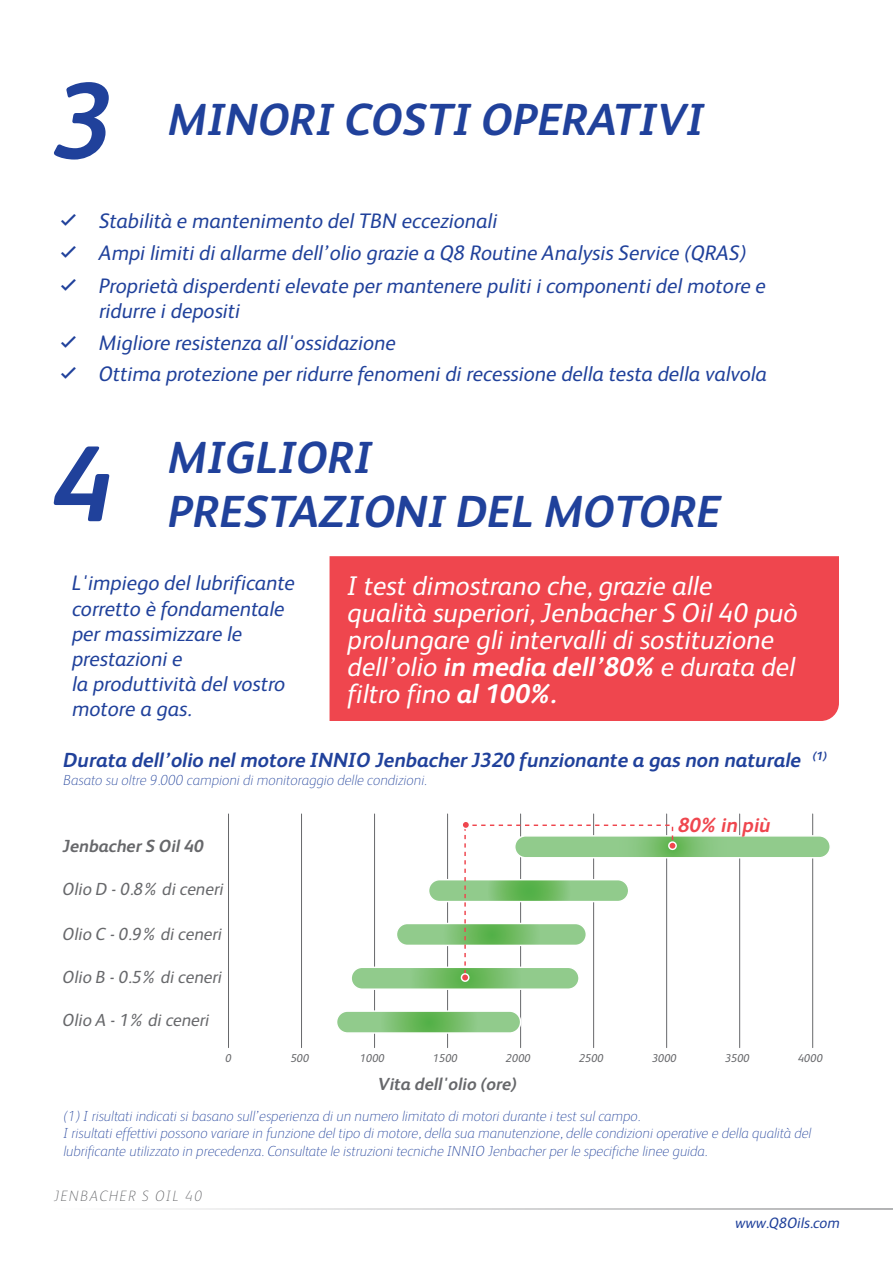
<style>
.page{position:relative;width:893px;height:1263px;background:#fff}
.page>*{position:absolute;margin:0;border:0;box-sizing:border-box;transform-origin:0 0}
.t1{font:italic 700 108px "FS Albert";color:#20419b}
.t2{font:italic 700 45px "FS Albert";color:#20419b}
.t3{font:italic 27px/27px "FS Albert";color:#fff}
.t4{font:italic 21px/25.2px "FS Albert";color:#20419b}
.t5{font:italic 700 20.4px "FS Albert";color:#20419b}
.t6{font:italic 700 20.4px "FS Albert";color:#ef464e}
.t7{font:italic 17.55px "FS Albert";color:#67686b}
.t8{font:italic 700 17.55px "FS Albert";color:#67686b}
.t9{font:italic 100 15px "FS Albert";letter-spacing:.1em;color:#67686b}
.t10{font:italic 15px "FS Albert";color:#20419b}
.t11{font:italic 100 14.55px/17.5px "FS Albert";color:#20419b}
.t12{font:italic 11.4px "FS Albert";color:#67686b}
.s1{font-weight:700}
</style>
<div class="page">
<hr style="left:54px;top:1208px;width:839px;height:1px;background:#67686b">
<div style="left:330px;top:556px;width:509px;height:165px;background:#ef464e"></div>
<hr style="left:228px;top:814px;width:1px;height:234px;background:#67686b">
<hr style="left:301px;top:814px;width:1px;height:234px;background:#67686b">
<hr style="left:374px;top:814px;width:1px;height:234px;background:#67686b">
<hr style="left:447px;top:814px;width:1px;height:234px;background:#67686b">
<hr style="left:520px;top:814px;width:1px;height:234px;background:#67686b">
<hr style="left:593px;top:814px;width:1px;height:234px;background:#67686b">
<hr style="left:666px;top:814px;width:1px;height:234px;background:#67686b">
<hr style="left:739px;top:814px;width:1px;height:234px;background:#67686b">
<hr style="left:812px;top:814px;width:1px;height:234px;background:#67686b">
<svg style="left:337px;top:1011px;width:184px;height:22px;background:#81c378"></svg>
<div style="left:336px;top:1010px;width:185px;height:24px;border:1px solid #fff;border-radius:11px"></div>
<svg style="left:351px;top:967px;width:228px;height:22px;background:#84c47c"></svg>
<div style="left:350px;top:966px;width:230px;height:24px;border:1px solid #fff;border-radius:11px"></div>
<svg style="left:396px;top:923px;width:190px;height:22px"></svg>
<div style="left:396px;top:923px;width:191px;height:23px;border:1px solid #fff;border-radius:11px"></div>
<div style="left:429px;top:880px;width:200px;height:21px;background:#91cb8c;border-radius:11px"></div>
<div style="left:428px;top:879px;width:201px;height:23px;border:1px solid #fff;border-radius:11px"></div>
<svg style="left:515px;top:836px;width:315px;height:22px;background:#8bc884"></svg>
<div style="left:514px;top:835px;width:317px;height:23px;border:1px solid #fff;border-radius:11px"></div>
<div style="left:461px;top:973px;width:8px;height:9px;border:1px solid #fff;border-radius:50%"></div>
<div style="left:461px;top:820px;width:9px;height:9px;border:1px solid #fff;border-radius:50%"></div>
<div style="left:668px;top:841px;width:9px;height:9px;border:1px solid #fff;border-radius:50%"></div>
<svg style="left:462px;top:824px;width:212px;height:156px"></svg>
<h1 class="t1" style="left:54px;top:59px;width:62px">3</h1>
<h2 class="t2" style="left:169px;top:93px;width:538px">MINORI COSTI OPERATIVI</h2>
<p class="t4" style="left:99px;top:205px;width:668px;line-height:32.2px">Stabilità e mantenimento del TBN eccezionali<br>Ampi limiti di allarme dell’olio grazie a Q8 Routine Analysis Service (QRAS)<br>Proprietà disperdenti elevate per mantenere puliti i componenti del motore e</p>
<p class="t4" style="left:99px;top:295px;width:669px;line-height:31.5px">ridurre i depositi<br>Migliore resistenza all'ossidazione<br>Ottima protezione per ridurre fenomeni di recessione della testa della valvola</p>
<h1 class="t1" style="left:54px;top:422px;width:62px">4</h1>
<h2 class="t2" style="left:169px;top:431px;width:206px">MIGLIORI</h2>
<h2 class="t2" style="left:169px;top:485px;width:554px">PRESTAZIONI DEL MOTORE</h2>
<p class="t4" style="left:72px;top:570px;width:224px">L'impiego del lubrificante corretto è fondamentale per massimizzare le prestazioni e<br>la produttività del vostro motore a gas.</p>
<p class="t3" style="left:348px;top:572px;width:452px">I test dimostrano che, grazie alle qualità superiori, Jenbacher S Oil 40 può prolungare gli intervalli di sostituzione dell’olio <span class="s1">in media dell’80%</span> e durata del filtro fino <span class="s1">al 100%.</span></p>
<p class="t5" style="left:63px;top:748px;width:765px">Durata dell’olio nel motore INNIO Jenbacher J320 funzionante a gas non naturale <sup>(1)</sup></p>
<p class="t11" style="left:63px;top:771px;width:365px">Basato su oltre 9.000 campioni di monitoraggio delle condizioni.</p>
<p class="t8" style="left:63px;top:836px;width:143px">Jenbacher S Oil 40</p>
<p class="t7" style="left:63px;top:879px;width:162px">Olio D - 0.8% di ceneri</p>
<p class="t7" style="left:63px;top:924px;width:161px">Olio C - 0.9% di ceneri</p>
<p class="t7" style="left:63px;top:966px;width:161px">Olio B - 0.5% di ceneri</p>
<p class="t7" style="left:63px;top:1010px;width:148px">Olio A - 1% di ceneri</p>
<p class="t6" style="left:678px;top:813px;width:94px">80% in più</p>
<p class="t12" style="left:225px;top:1052px;width:8px">0</p>
<p class="t12" style="left:291px;top:1052px;width:20px">500</p>
<p class="t12" style="left:360px;top:1052px;width:26px">1000</p>
<p class="t12" style="left:433px;top:1052px;width:26px">1500</p>
<p class="t12" style="left:506px;top:1052px;width:26px">2000</p>
<p class="t12" style="left:579px;top:1052px;width:26px">2500</p>
<p class="t12" style="left:652px;top:1052px;width:26px">3000</p>
<p class="t12" style="left:725px;top:1052px;width:26px">3500</p>
<p class="t12" style="left:798px;top:1052px;width:26px">4000</p>
<p class="t8" style="left:378px;top:1074px;width:140px">Vita dell'olio (ore)</p>
<p class="t11" style="left:63px;top:1107px;width:749px">(1) I risultati indicati si basano sull’esperienza di un numero limitato di motori durante i test sul campo.<br>I risultati effettivi possono variare in funzione del tipo di motore, della sua manutenzione, delle condizioni operative e della qualità del lubrificante utilizzato in precedenza. Consultate le istruzioni tecniche INNIO Jenbacher per le specifiche linee guida.</p>
<p class="t9" style="left:54px;top:1188px;width:150px">JENBACHER S OIL 40</p>
<p class="t10" style="left:735px;top:1214px;width:106px">www.Q8Oils.com</p>
</div>
